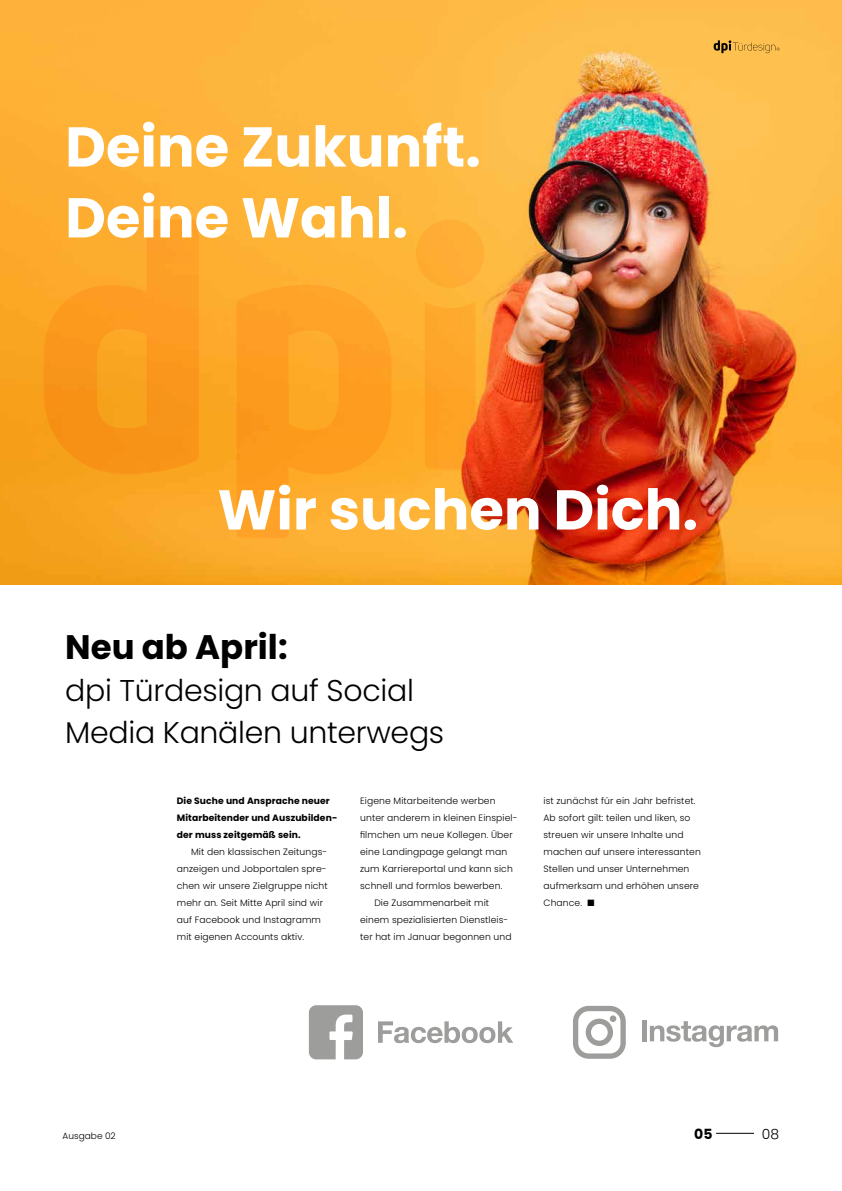
<style>
.page{position:relative;width:842px;height:1191px;background:#fff}
.page>*{position:absolute;margin:0;border:0;box-sizing:border-box;transform-origin:0 0}
.t1{font:700 56px/70.8px "Poppins";color:#fff}
.t2{font:700 34px "Poppins";color:#000}
.t3{font:300 30px/42px "Poppins";letter-spacing:-.01em;color:#000}
.t4{font:700 14px "Poppins";color:#000}
.t5{font:300 14px "Poppins";color:#000}
.t6{font:300 9.2px/17px "Poppins";letter-spacing:.01em;color:#000}
.t7{font:700 9.2px/17px "Poppins";letter-spacing:.01em;color:#000}
.t8{font:300 9px "Poppins";color:#000}
</style>
<div class="page">
<img style="left:0;top:0;width:842px;height:584px">
<svg style="left:714px;top:40px;width:66px;height:13px"></svg>
<hr style="left:716px;top:1133px;width:38px;height:1px;background:#000">
<svg style="left:44px;top:219px;width:155px;height:255px;background:#fa9d20"></svg>
<svg style="left:236px;top:285px;width:156px;height:253px;background:#fda326"></svg>
<svg style="left:425px;top:301px;width:50px;height:168px;background:#fda027"></svg>
<div style="left:416px;top:219px;width:68px;height:69px;background:#fead35;border-radius:50%"></div>
<svg style="left:378px;top:1021px;width:135px;height:22px"></svg>
<svg style="left:309px;top:1005px;width:54px;height:54px"></svg>
<svg style="left:573px;top:1005px;width:53px;height:53px"></svg>
<div style="left:610px;top:1015px;width:6px;height:7px;background:#9d9d9c;border-radius:50%"></div>
<div style="left:642px;top:1020px;width:5px;height:21px;background:#9d9d9c"></div>
<svg style="left:650px;top:1021px;width:128px;height:26px"></svg>
<h1 class="t1" style="left:65px;top:112px;width:417px">Deine Zukunft.<br>Deine Wahl.</h1>
<h1 class="t1" style="left:217px;top:475px;width:482px">Wir suchen Dich.</h1>
<h2 class="t2" style="left:65px;top:627px;width:224px">Neu ab April:</h2>
<h3 class="t3" style="left:65px;top:670px;width:381px">dpi Türdesign auf Social<br>Media Kanälen unterwegs</h3>
<p class="t7" style="left:177px;top:792px;width:162px">Die Suche und Ansprache neuer<br>Mitarbeitender und Auszubilden&shy;der muss zeitgemäß sein.</p>
<p class="t6" style="left:177px;top:843px;width:152px;text-indent:14px">Mit den klassischen Zeitungs&shy;anzeigen und Jobportalen spre&shy;chen wir unsere Zielgruppe nicht mehr an. Seit Mitte April sind wir auf Facebook und Instagramm mit eigenen Accounts aktiv.</p>
<p class="t6" style="left:360px;top:792px;width:137px">Eigene Mitarbeitende werben</p>
<p class="t6" style="left:360px;top:809px;width:159px">unter anderem in kleinen Einspiel-</p>
<p class="t6" style="left:360px;top:826px;width:154px">filmchen um neue Kollegen. Über</p>
<p class="t6" style="left:360px;top:843px;width:149px">eine Landingpage gelangt man</p>
<p class="t6" style="left:360px;top:860px;width:154px">zum Karriereportal und kann sich</p>
<p class="t6" style="left:360px;top:877px;width:144px">schnell und formlos bewerben.</p>
<p class="t6" style="left:374px;top:894px;width:116px">Die Zusammenarbeit mit</p>
<p class="t6" style="left:360px;top:911px;width:150px">einem spezialisierten Dienstleis-</p>
<p class="t6" style="left:360px;top:928px;width:153px">ter hat im Januar begonnen und</p>
<p class="t6" style="left:543px;top:792px;width:159px">ist zunächst für ein Jahr befristet.<br>Ab sofort gilt: teilen und liken, so streuen wir unsere Inhalte und machen auf unsere interessanten<br>Stellen und unser Unternehmen aufmerksam und erhöhen unsere<br>Chance. ■</p>
<p class="t8" style="left:63px;top:1130px;width:55px">Ausgabe 02</p>
<h3 class="t4" style="left:694px;top:1125px;width:20px">05</h3>
<h3 class="t5" style="left:762px;top:1125px;width:19px">08</h3>
</div>
